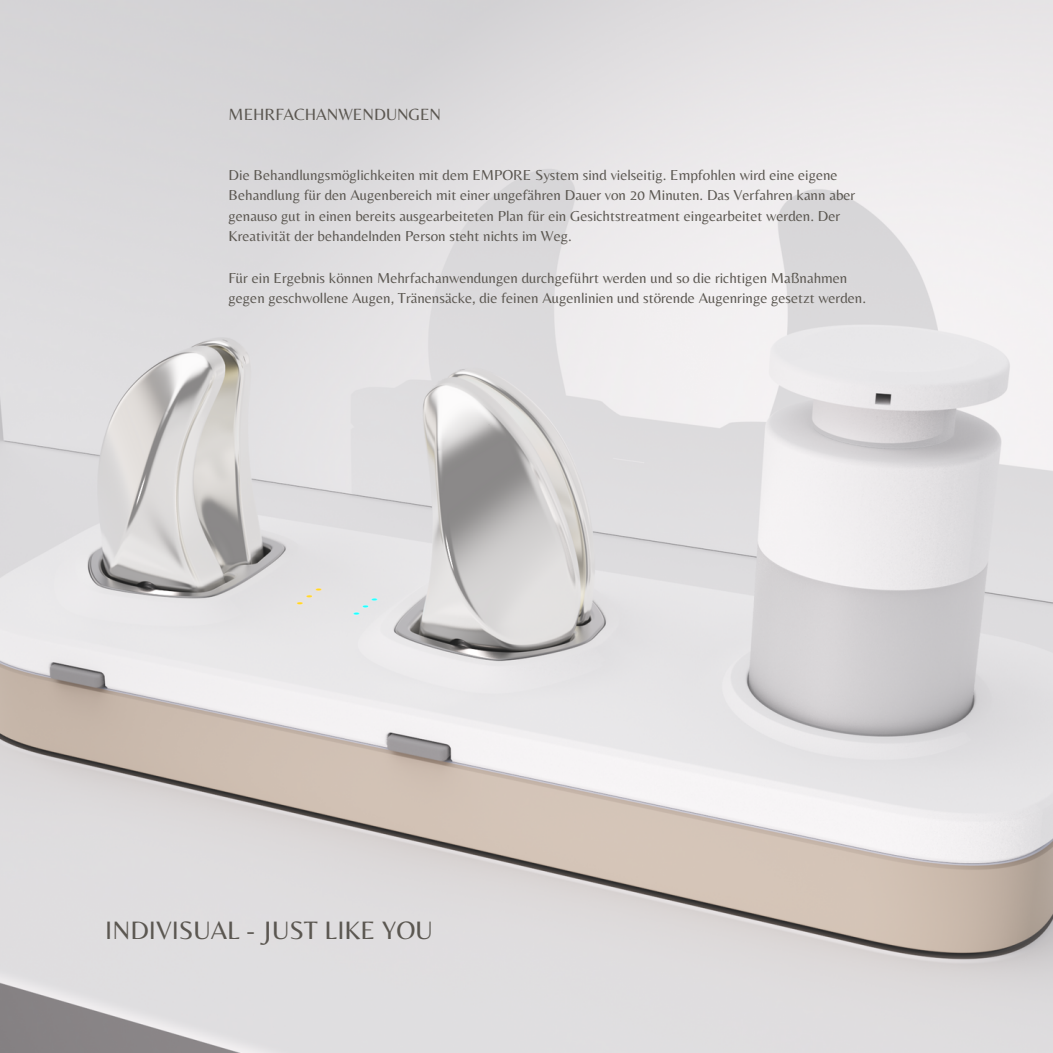
<style>
.page{position:relative;width:1053px;height:1053px;background:#fff}
.page>*{position:absolute;margin:0;border:0;box-sizing:border-box;transform-origin:0 0}
.t1{font:26.25px "Belleza";color:#5b5751}
.t2{font:16.88px "Belleza";color:#5b5751}
.t3{font:15px/20.6px "Belleza";color:#5b5751}
</style>
<div class="page">
<img style="left:0;top:0;width:1052px;height:1053px">
<p class="t2" style="left:229px;top:105px;width:214px">MEHRFACHANWENDUNGEN</p>
<p class="t3" style="left:228px;top:164px;width:628px">Die Behandlungsmöglichkeiten mit dem EMPORE System sind vielseitig. Empfohlen wird eine eigene Behandlung für den Augenbereich mit einer ungefähren Dauer von 20 Minuten. Das Verfahren kann aber genauso gut in einen bereits ausgearbeiteten Plan für ein Gesichtstreatment eingearbeitet werden. Der Kreativität der behandelnden Person steht nichts im Weg.</p>
<p class="t3" style="left:228px;top:267px;width:639px">Für ein Ergebnis können Mehrfachanwendungen durchgeführt werden und so die richtigen Maßnahmen gegen geschwollene Augen, Tränensäcke, die feinen Augenlinien und störende Augenringe gesetzt werden.</p>
<h1 class="t1" style="left:105px;top:915px;width:329px">INDIVISUAL - JUST LIKE YOU</h1>
</div>
